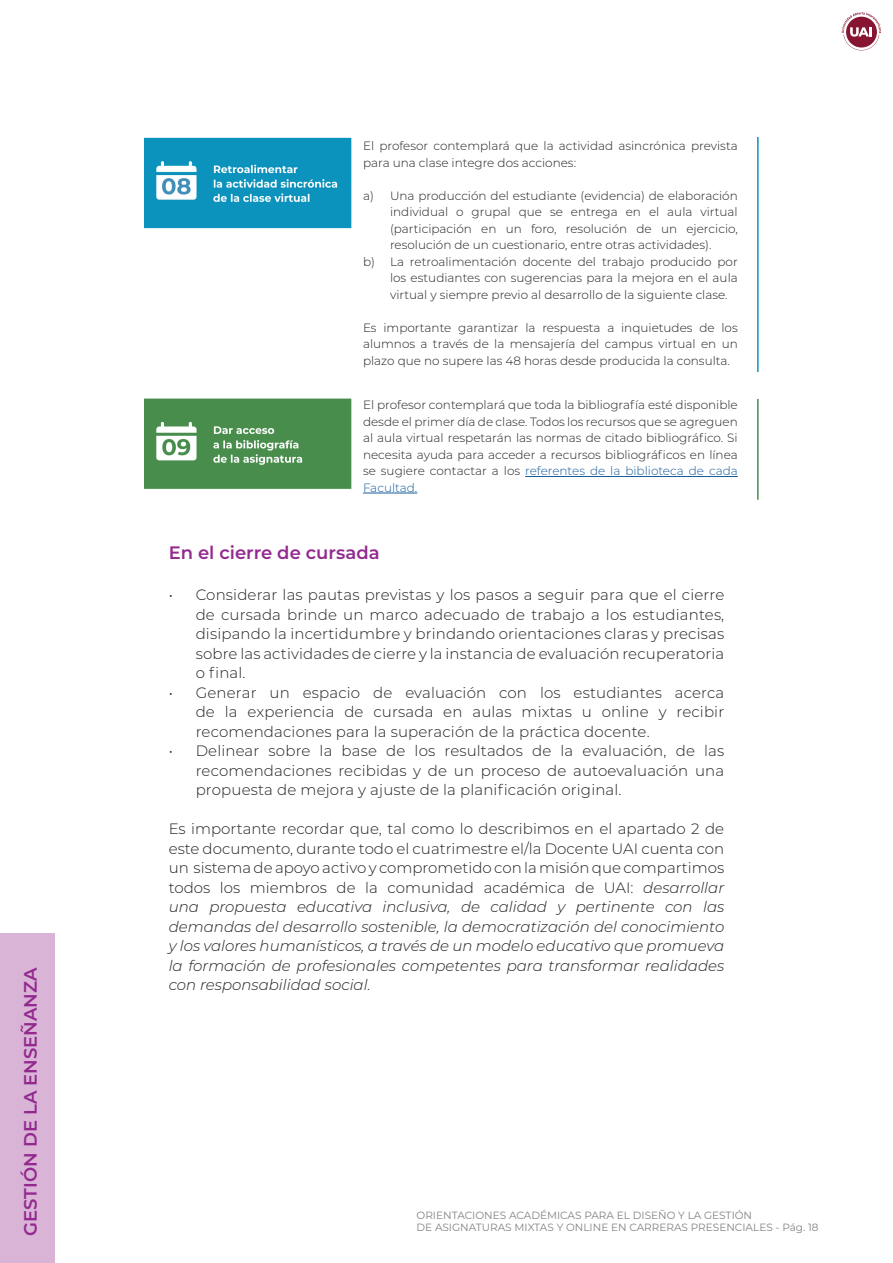
<style>
.page{position:relative;width:893px;height:1263px;background:#fff}
.page>*{position:absolute;margin:0;border:0;box-sizing:border-box;transform-origin:0 0}
.t1{font:600 18px "Montserrat";color:#93298e}
.t2{font:300 15px/19.5px "Montserrat";letter-spacing:.01em;color:#231f20;text-align:justify}
.t3{font:italic 300 15px/19.5px "Montserrat";color:#231f20;text-align:justify}
.t4{font:300 12px/16.5px "Montserrat";color:#231f20;text-align:justify}
.t5{font:10.5px "Montserrat";color:#818285}
.s1{color:#175d9e}
.s2{font-style:normal}
</style>
<div class="page">
<svg style="left:842px;top:12px;width:39px;height:38px"></svg>
<div style="left:0;top:933px;width:54px;height:330px;background:#d9b4d7"></div>
<hr style="left:525px;top:476px;width:213px;height:1px;background:#175d9e">
<hr style="left:363px;top:493px;width:54px;height:1px;background:#175d9e">
<img style="left:144px;top:399px;width:208px;height:90px">
<hr style="left:757px;top:137px;width:2px;height:235px;background:#0b92bd">
<hr style="left:757px;top:399px;width:2px;height:101px;background:#488d4c">
<img style="left:144px;top:137px;width:208px;height:91px">
<h1 class="t1" style="left:18px;top:1235px;width:269px;rotate:-90deg">GESTIÓN DE LA ENSEÑANZA</h1>
<p class="t4" style="left:363px;top:137px;width:376px">El profesor contemplará que la actividad asincrónica prevista para una clase integre dos acciones:</p>
<p class="t4" style="left:390px;top:187px;width:349px;text-indent:-27px">a) Una producción del estudiante (evidencia) de elaboración individual o grupal que se entrega en el aula virtual (participación en un foro, resolución de un ejercicio, resolución de un cuestionario, entre otras actividades).</p>
<p class="t4" style="left:390px;top:253px;width:349px;text-indent:-27px">b) La retroalimentación docente del trabajo producido por los estudiantes con sugerencias para la mejora en el aula virtual y siempre previo al desarrollo de la siguiente clase.</p>
<p class="t4" style="left:363px;top:319px;width:376px">Es importante garantizar la respuesta a inquietudes de los alumnos a través de la mensajería del campus virtual en un plazo que no supere las 48 horas desde producida la consulta.</p>
<p class="t4" style="left:363px;top:396px;width:376px">El profesor contemplará que toda la bibliografía esté disponible desde el primer día de clase. Todos los recursos que se agreguen al aula virtual respetarán las normas de citado bibliográfico. Si necesita ayuda para acceder a recursos bibliográficos en línea se sugiere contactar a los <span class="s1">referentes de la biblioteca de cada Facultad.</span></p>
<p class="t1" style="left:169px;top:540px;width:212px">En el cierre de cursada</p>
<p class="t2" style="left:196px;top:584px;width:530px;text-indent:-27px">• Considerar las pautas previstas y los pasos a seguir para que el cierre de cursada brinde un marco adecuado de trabajo a los estudiantes, disipando la incertidumbre y brindando orientaciones claras y precisas sobre las actividades de cierre y la instancia de evaluación recuperatoria o final.</p>
<p class="t2" style="left:196px;top:682px;width:530px;text-indent:-27px">• Generar un espacio de evaluación con los estudiantes acerca de la experiencia de cursada en aulas mixtas u online y recibir recomendaciones para la superación de la práctica docente.</p>
<p class="t2" style="left:196px;top:740px;width:530px;text-indent:-27px">• Delinear sobre la base de los resultados de la evaluación, de las recomendaciones recibidas y de un proceso de autoevaluación una propuesta de mejora y ajuste de la planificación original.</p>
<p class="t3" style="left:169px;top:818px;width:557px"><span class="s2">Es importante recordar que, tal como lo describimos en el apartado 2 de este documento, durante todo el cuatrimestre el/la Docente UAI cuenta con un sistema de apoyo activo y comprometido con la misión que compartimos todos los miembros de la comunidad académica de UAI:</span> desarrollar una propuesta educativa inclusiva, de calidad y pertinente con las demandas del desarrollo sostenible, la democratización del conocimiento y los valores humanísticos, a través de un modelo educativo que promueva la formación de profesionales competentes para transformar realidades con responsabilidad social.</p>
<p class="t5" style="left:417px;top:1208px;width:337px">ORIENTACIONES ACADÉMICAS PARA EL DISEÑO Y LA GESTIÓN</p>
<p class="t5" style="left:417px;top:1220px;width:404px">DE ASIGNATURAS MIXTAS Y ONLINE EN CARRERAS PRESENCIALES - Pág. 18</p>
</div>
